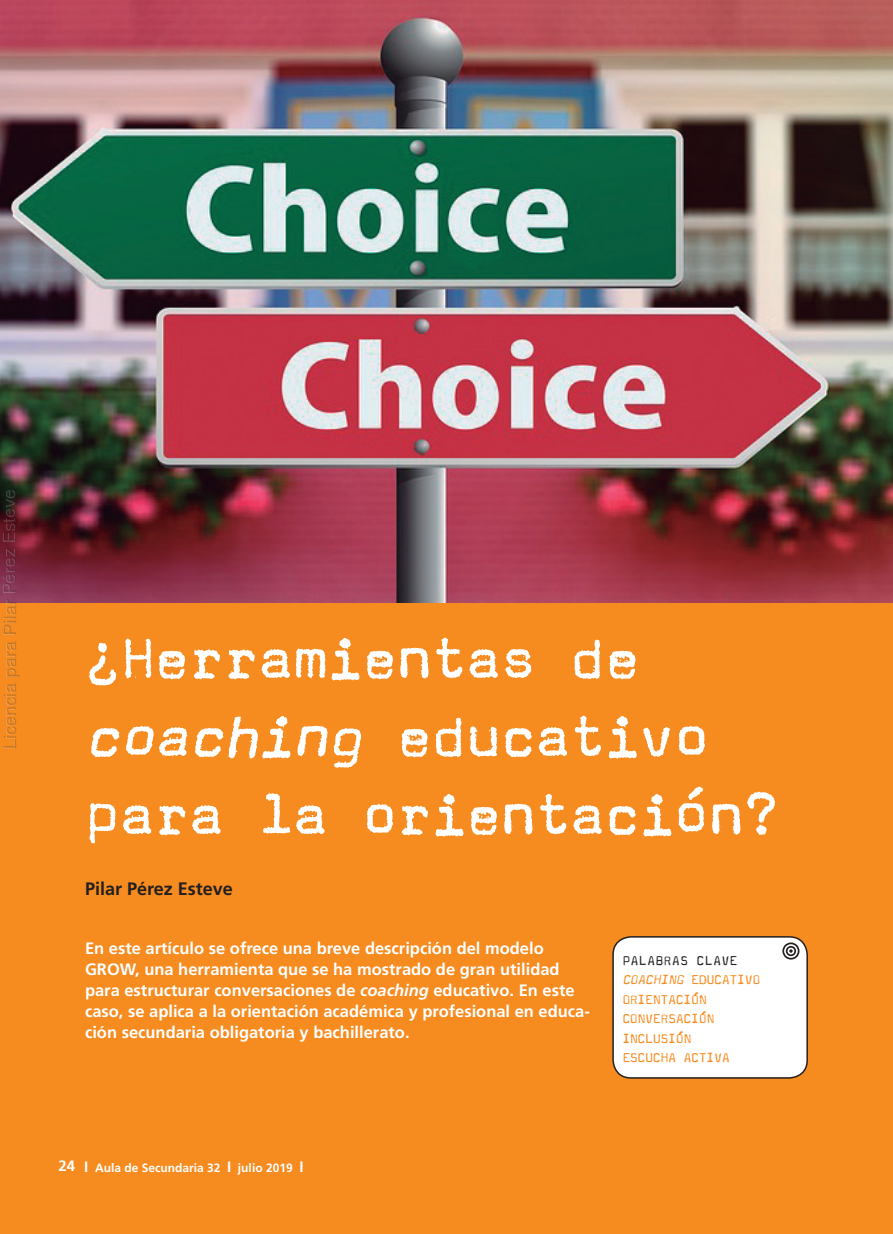
<style>
.page{position:relative;width:893px;height:1234px;background:#fff}
.page>*{position:absolute;margin:0;border:0;box-sizing:border-box;transform-origin:0 0}
.t1{font:63px/78px "Magda";color:#fff}
.t2{font:700 18px "Frutiger LT Std";color:#231f20}
.t3{font:700 16.5px/21px "Frutiger LT Std";color:#fff}
.t4{font:15px/19.5px "Magda Text";letter-spacing:-.04em;color:#f68b1f}
.t5{font:700 12px "Frutiger LT Std";color:#fff}
.s1{font-style:italic}
.s2{color:#231f20}
.s3{font-size:15px}
</style>
<div class="page">
<div style="left:0;top:602px;width:893px;height:631px;background:#f68b1f"></div>
<img style="left:0;top:0;width:893px;height:47px">
<img style="left:0;top:47px;width:893px;height:1032px">
<h1 class="t1" style="left:85px;top:618px;width:695px">¿Herramientas de <span class="s1">coaching</span> educativo para la orientación?</h1>
<p class="t2" style="left:85px;top:877px;width:149px">Pilar Pérez Esteve</p>
<p class="t3" style="left:85px;top:937px;width:506px">En este artículo se ofrece una breve descripción del modelo GROW, una herramienta que se ha mostrado de gran utilidad para estructurar conversaciones de <span class="s1">coaching</span> educativo. En este caso, se aplica a la orientación académica y profesional en educa&shy;ción secundaria obligatoria y bachillerato.</p>
<p class="t4" style="left:622px;top:949px;width:140px"><span class="s2">PALABRAS CLAVE<br></span><span class="s1">COACHING</span> EDUCATIVO<br>ORIENTACIÓN<br>CONVERSACIÓN<br>INCLUSIÓN<br>ESCUCHA ACTIVA</p>
<p class="t5" style="left:59px;top:1160px;width:246px"><span class="s3">24 I</span> Aula de Secundaria 32 <span class="s3">I</span> julio 2019 <span class="s3">I</span></p>
</div>
